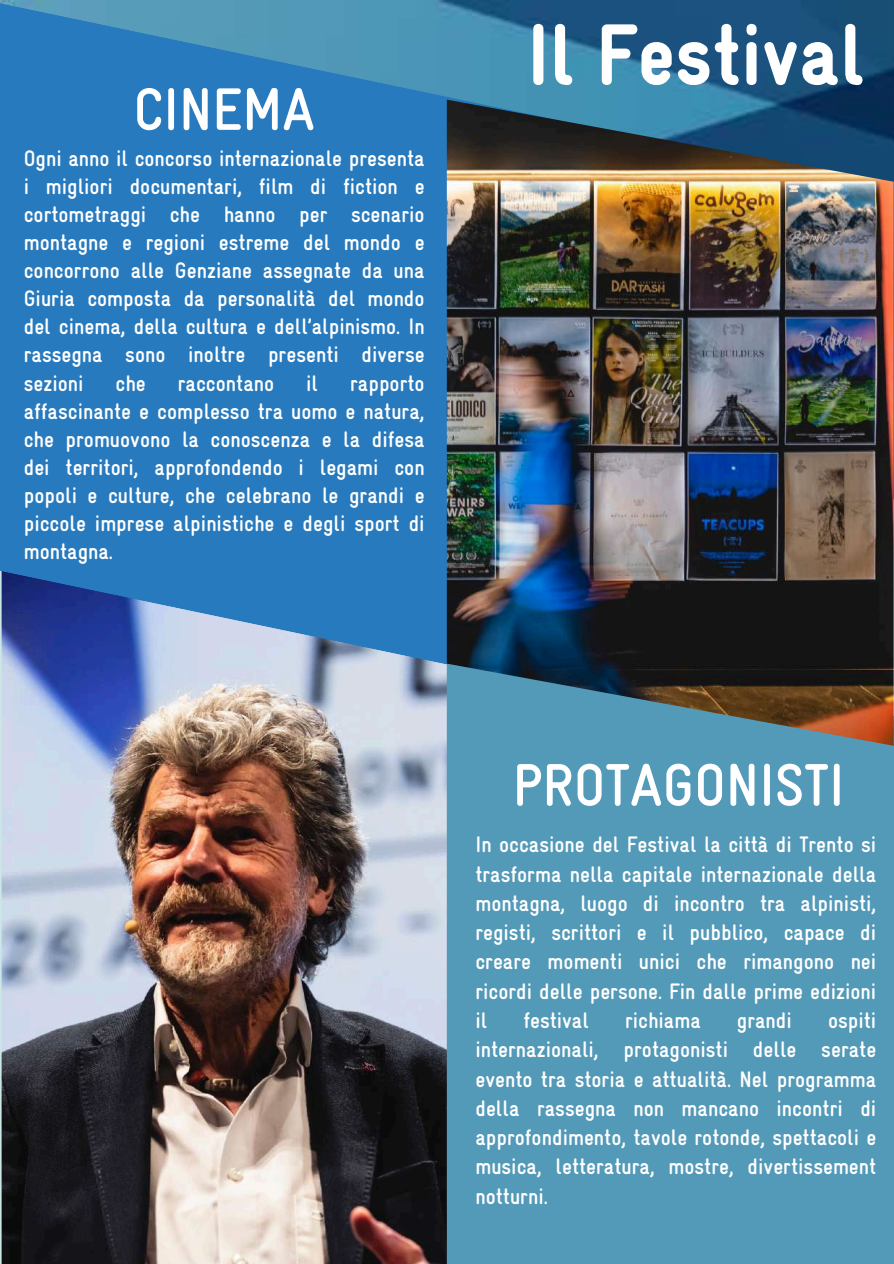
<style>
.page{position:relative;width:894px;height:1264px;background:#fff}
.page>*{position:absolute;margin:0;border:0;box-sizing:border-box;transform-origin:0 0}
.t1{font:900 87px "Gravur Condensed";color:#fff}
.t2{font:700 60px "Gravur Condensed";color:#fff}
.t3{font:700 22.5px/28.2px "Gravur Condensed";color:#fff;text-align:justify}
</style>
<div class="page">
<img style="left:561px;top:0;width:332px;height:100px">
<div style="left:446px;top:745px;width:447px;height:518px;background:#5399b8"></div>
<img style="left:2px;top:664px;width:444px;height:599px">
<svg style="left:0;top:0;width:561px;height:664px;fill:#287abe"></svg>
<img style="left:446px;top:100px;width:447px;height:645px">
<h2 class="t2" style="left:133px;top:85px;width:183px">CINEMA</h2>
<p class="t3" style="left:24px;top:146px;width:402px">Ogni anno il concorso internazionale presenta i migliori documentari, film di fiction e cortometraggi che hanno per scenario montagne e regioni estreme del mondo e concorrono alle Genziane assegnate da una Giuria composta da personalità del mondo del cinema, della cultura e dell’alpinismo. In rassegna sono inoltre presenti diverse sezioni</p>
<p class="t3" style="left:24px;top:371px;width:402px;text-indent:326px">rapporto affascinante e complesso tra uomo e natura, che promuovono la conoscenza e la difesa dei territori, approfondendo i legami con popoli e culture, che celebrano le grandi e piccole imprese alpinistiche e degli sport di montagna.</p>
<p class="t3" style="left:116px;top:371px;width:32px">che</p>
<p class="t3" style="left:178px;top:371px;width:98px">raccontano</p>
<p class="t3" style="left:306px;top:371px;width:13px">il</p>
<h1 class="t1" style="left:527px;top:19px;width:339px">Il Festival</h1>
<h2 class="t2" style="left:512px;top:760px;width:333px">PROTAGONISTI</h2>
<p class="t3" style="left:475px;top:832px;width:402px;line-height:29.2px">In occasione del Festival la città di Trento si trasforma nella capitale internazionale della montagna, luogo di incontro tra alpinisti, registi, scrittori e il pubblico, capace di creare momenti unici che rimangono nei ricordi delle persone. Fin dalle prime edizioni il</p>
<p class="t3" style="left:475px;top:1007px;width:402px;line-height:29.2px;text-indent:352px">ospiti internazionali, protagonisti delle serate evento tra storia e attualità. Nel programma della rassegna non mancano incontri di approfondimento, tavole rotonde, spettacoli e musica, letteratura, mostre, divertissement notturni.</p>
<p class="t3" style="left:523px;top:1008px;width:67px">festival</p>
<p class="t3" style="left:625px;top:1008px;width:77px">richiama</p>
<p class="t3" style="left:736px;top:1008px;width:56px">grandi</p>
</div>
